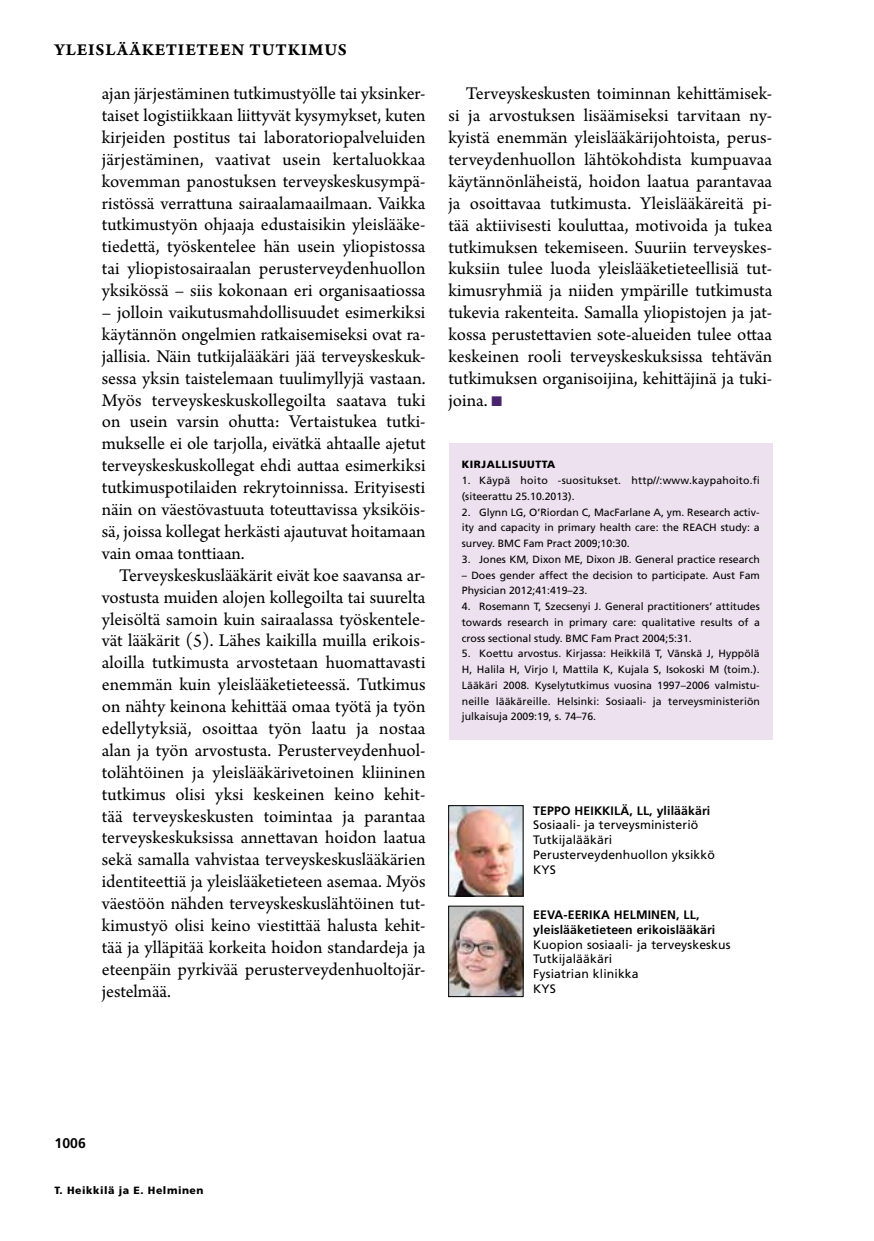
<style>
.page{position:relative;width:874px;height:1241px;background:#fff}
.page>*{position:absolute;margin:0;border:0;box-sizing:border-box;transform-origin:0 0}
.t1{font:18.9px/21.9px "Arno Pro";color:#000;text-align:justify}
.t2{font:17.5px "Arno Pro Bold Sm Text";letter-spacing:.05em;color:#000}
.t3{font:700 14px "Frutiger LT Std";color:#000}
.t4{font:12.25px/14.9px "Frutiger LT Std";letter-spacing:.01em;color:#000}
.t5{font:700 12.25px/14.9px "Frutiger LT Std";letter-spacing:.01em;color:#000}
.t6{font:10.5px/15.8px "Frutiger LT Std";color:#000;text-align:justify}
.t7{font:10.5px/15.8px "Frutiger LT Std";letter-spacing:.02em;color:#000}
.t8{font:900 10.5px "Frutiger LT Std";letter-spacing:.05em;color:#000}
.s1{color:#49236c}
</style>
<div class="page">
<div style="left:448px;top:443px;width:324px;height:296px;background:#ede1ef"></div>
<img style="left:450px;top:807px;width:71px;height:87px">
<div style="left:448px;top:805px;width:75px;height:91px;border:1px solid #000"></div>
<img style="left:450px;top:907px;width:71px;height:87px">
<div style="left:448px;top:905px;width:75px;height:91px;border:1px solid #000"></div>
<p class="t2" style="left:55px;top:39px;width:293px">YLEISLÄÄKETIETEEN TUTKIMUS</p>
<p class="t1" style="left:102px;top:83px;width:325px">ajan järjestäminen tutkimustyölle tai yksinker&shy;taiset logistiikkaan liittyvät kysymykset, kuten kirjeiden postitus tai laboratoriopalveluiden järjestäminen, vaativat usein kertaluokkaa kovemman panostuksen terveyskeskusympä&shy;ristössä verrattuna sairaalamaailmaan. Vaikka tutkimustyön ohjaaja edustaisikin yleislääke&shy;tiedettä, työskentelee hän usein yliopistossa tai yliopistosairaalan perusterveydenhuollon yksikössä – siis kokonaan eri organisaatiossa</p>
<p class="t1" style="left:102px;top:302px;width:325px">– jolloin vaikutusmahdollisuudet esimerkiksi käytännön ongelmien ratkaisemiseksi ovat ra&shy;jallisia. Näin tutkijalääkäri jää terveyskeskuk&shy;sessa yksin taistelemaan tuulimyllyjä vastaan.<br>Myös terveyskeskuskollegoilta saatava tuki on usein varsin ohutta: Vertaistukea tutki&shy;mukselle ei ole tarjolla, eivätkä ahtaalle ajetut terveyskeskuskollegat ehdi auttaa esimerkiksi tutkimuspotilaiden rekrytoinnissa. Erityisesti näin on väestövastuuta toteuttavissa yksiköis&shy;sä, joissa kollegat herkästi ajautuvat hoitamaan vain omaa tonttiaan.</p>
<p class="t1" style="left:102px;top:565px;width:325px;text-indent:17px">Terveyskeskuslääkärit eivät koe saavansa ar&shy;vostusta muiden alojen kollegoilta tai suurelta yleisöltä samoin kuin sairaalassa työskentele&shy;vät lääkärit (5). Lähes kaikilla muilla erikois&shy;aloilla tutkimusta arvostetaan huomattavasti enemmän kuin yleislääketieteessä. Tutkimus on nähty keinona kehittää omaa työtä ja työn edellytyksiä, osoittaa työn laatu ja nostaa alan ja työn arvostusta. Perusterveydenhuol&shy;tolähtöinen ja yleislääkärivetoinen kliininen tutkimus olisi yksi keskeinen keino kehit&shy;tää terveyskeskusten toimintaa ja parantaa terveyskeskuksissa annettavan hoidon laatua sekä samalla vahvistaa terveyskeskuslääkärien identiteettiä ja yleislääketieteen asemaa. Myös väestöön nähden terveyskeskuslähtöinen tut&shy;kimustyö olisi keino viestittää halusta kehit&shy;tää ja ylläpitää korkeita hoidon standardeja ja eteenpäin pyrkivää perusterveydenhuoltojär&shy;jestelmää.</p>
<p class="t1" style="left:448px;top:84px;width:325px;text-indent:17px">Terveyskeskusten toiminnan kehittämisek&shy;si ja arvostuksen lisäämiseksi tarvitaan ny&shy;kyistä enemmän yleislääkärijohtoista, perus&shy;terveydenhuollon lähtökohdista kumpuavaa käytännönläheistä, hoidon laatua parantavaa ja osoittavaa tutkimusta. Yleislääkäreitä pi&shy;tää aktiivisesti kouluttaa, motivoida ja tukea tutkimuksen tekemiseen. Suuriin terveyskes&shy;kuksiin tulee luoda yleislääketieteellisiä tut&shy;kimusryhmiä ja niiden ympärille tutkimusta tukevia rakenteita. Samalla yliopistojen ja jat&shy;kossa perustettavien sote-alueiden tulee ottaa keskeinen rooli terveyskeskuksissa tehtävän tutkimuksen organisoijina, kehittäjinä ja tuki&shy;joina. <span class="s1">■</span></p>
<p class="t8" style="left:461px;top:458px;width:95px">KIRJALLISUUTTA</p>
<p class="t7" style="left:461px;top:472px;width:299px">1. Käypä hoito ‑suositukset. http//:www.kaypahoito.fi (siteerattu 25.10.2013).</p>
<p class="t6" style="left:461px;top:504px;width:299px">2. Glynn LG, O’Riordan C, MacFarlane A, ym. Research activ‑ ity and capacity in primary health care: the REACH study: a survey. BMC Fam Pract 2009;10:30.</p>
<p class="t6" style="left:461px;top:551px;width:299px">3. Jones KM, Dixon ME, Dixon JB. General practice research</p>
<p class="t6" style="left:461px;top:567px;width:299px">– Does gender affect the decision to participate. Aust Fam<br>Physician 2012;41:419–23.</p>
<p class="t6" style="left:461px;top:598px;width:299px">4. Rosemann T, Szecsenyi J. General practitioners’ attitudes towards research in primary care: qualitative results of a cross sectional study. BMC Fam Pract 2004;5:31.</p>
<p class="t6" style="left:461px;top:646px;width:299px">5. Koettu arvostus. Kirjassa: Heikkilä T, Vänskä J, Hyppölä H, Halila H, Virjo I, Mattila K, Kujala S, Isokoski M (toim.).<br>Lääkäri 2008. Kyselytutkimus vuosina 1997–2006 valmistu‑ neille lääkäreille. Helsinki: Sosiaali- ja terveysministeriön julkaisuja 2009:19, s. 74–76.</p>
<p class="t5" style="left:533px;top:802px;width:178px">TEPPO HEIKKILÄ, LL, ylilääkäri</p>
<p class="t4" style="left:533px;top:817px;width:183px">Sosiaali- ja terveysministeriö<br>Tutkijalääkäri<br>Perusterveydenhuollon yksikkö<br>KYS</p>
<p class="t5" style="left:533px;top:907px;width:183px">EEVA-EERIKA HELMINEN, LL, yleislääketieteen erikoislääkäri</p>
<p class="t4" style="left:533px;top:936px;width:199px">Kuopion sosiaali- ja terveyskeskus<br>Tutkijalääkäri<br>Fysiatrian klinikka<br>KYS</p>
<p class="t3" style="left:55px;top:1134px;width:33px">1006</p>
<p class="t8" style="left:54px;top:1183px;width:151px">T. Heikkilä ja E. Helminen</p>
</div>
